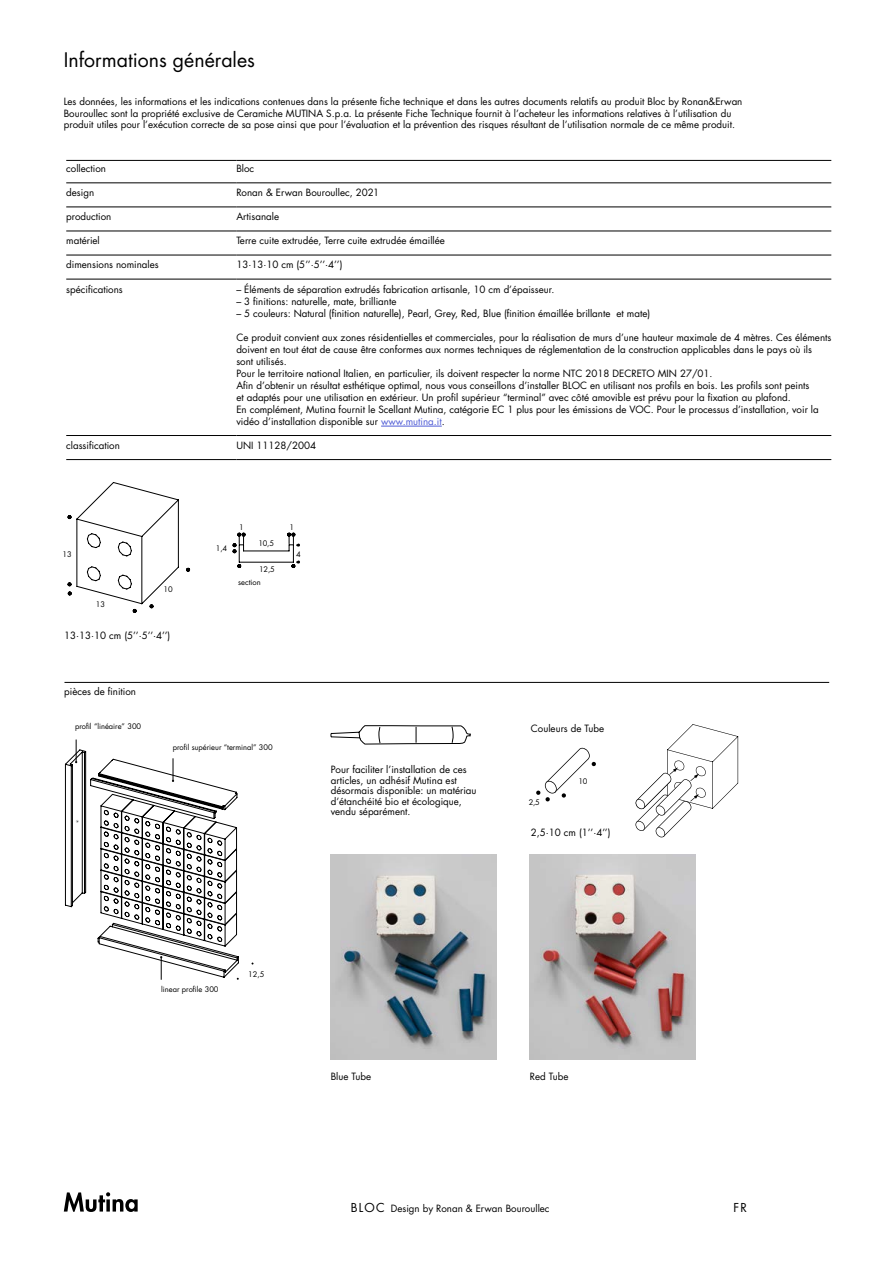
<style>
.page{position:relative;width:893px;height:1263px;background:#fff}
.page>*{position:absolute;margin:0;border:0;box-sizing:border-box;transform-origin:0 0}
.t1{font:19.5px "Futura LT";color:#000}
.t2{font:12px "Futura LT";color:#000}
.t3{font:9.75px/12px "Futura LT";color:#000}
.t4{font:7.5px "Futura LT";color:#000}
.t5{font:7.5px "Futura LT";color:#000}
.s1{color:#4f5cd6}
.s2{font-size:12px}
</style>
<div class="page">
<svg style="left:64px;top:1192px;width:74px;height:20px"></svg>
<img style="left:331px;top:855px;width:165px;height:204px">
<img style="left:530px;top:855px;width:166px;height:204px">
<hr style="left:66px;top:160px;width:170px;height:1px;background:#000">
<hr style="left:66px;top:183px;width:170px;height:1px;background:#000">
<hr style="left:236px;top:160px;width:595px;height:1px;background:#000">
<hr style="left:236px;top:183px;width:595px;height:1px;background:#000">
<hr style="left:66px;top:207px;width:170px;height:1px;background:#000">
<hr style="left:236px;top:207px;width:595px;height:1px;background:#000">
<hr style="left:236px;top:231px;width:595px;height:1px;background:#000">
<hr style="left:66px;top:231px;width:170px;height:1px;background:#000">
<hr style="left:236px;top:255px;width:595px;height:1px;background:#000">
<hr style="left:236px;top:279px;width:595px;height:1px;background:#000">
<hr style="left:236px;top:459px;width:595px;height:1px;background:#000">
<hr style="left:236px;top:435px;width:595px;height:1px;background:#000">
<hr style="left:66px;top:255px;width:170px;height:1px;background:#000">
<hr style="left:66px;top:279px;width:170px;height:1px;background:#000">
<hr style="left:66px;top:459px;width:170px;height:1px;background:#000">
<hr style="left:66px;top:435px;width:170px;height:1px;background:#000">
<hr style="left:381px;top:426px;width:61px;height:1px;background:#4f5cd6">
<svg style="left:68px;top:482px;width:232px;height:131px"></svg>
<svg style="left:330px;top:725px;width:141px;height:19px"></svg>
<svg style="left:536px;top:747px;width:60px;height:54px"></svg>
<svg style="left:635px;top:724px;width:103px;height:114px"></svg>
<hr style="left:64px;top:682px;width:765px;height:1px;background:#000">
<svg style="left:65px;top:739px;width:174px;height:241px"></svg>
<h1 class="t1" style="left:64px;top:47px;width:192px">Informations générales</h1>
<p class="t3" style="left:64px;top:96px;width:680px;line-height:11.2px">Les données, les informations et les indications contenues dans la présente fiche technique et dans les autres documents relatifs au produit Bloc by Ronan&amp;Erwan<br>Bouroullec sont la propriété exclusive de Ceramiche MUTINA S.p.a. La présente Fiche Technique fournit à l’acheteur les informations relatives à l’utilisation du produit utiles pour l’exécution correcte de sa pose ainsi que pour l’évaluation et la prévention des risques résultant de l’utilisation normale de ce même produit.</p>
<p class="t3" style="left:66px;top:163px;width:41px">collection</p>
<p class="t3" style="left:236px;top:163px;width:19px">Bloc</p>
<p class="t3" style="left:66px;top:187px;width:29px">design</p>
<p class="t3" style="left:236px;top:187px;width:144px">Ronan &amp; Erwan Bouroullec, 2021</p>
<p class="t3" style="left:66px;top:211px;width:47px">production</p>
<p class="t3" style="left:236px;top:211px;width:44px">Artisanale</p>
<p class="t3" style="left:66px;top:235px;width:35px">matériel</p>
<p class="t3" style="left:236px;top:235px;width:210px">Terre cuite extrudée, Terre cuite extrudée émaillée</p>
<p class="t3" style="left:66px;top:259px;width:94px">dimensions nominales</p>
<p class="t3" style="left:236px;top:259px;width:108px">13·13·10 cm (5’’·5’’·4’’)</p>
<p class="t3" style="left:66px;top:283px;width:58px">spécifications</p>
<p class="t3" style="left:236px;top:283px;width:320px">– Éléments de séparation extrudés fabrication artisanle, 10 cm d’épaisseur.</p>
<p class="t3" style="left:236px;top:295px;width:162px">– 3 finitions: naturelle, mate, brilliante</p>
<p class="t3" style="left:236px;top:307px;width:415px">– 5 couleurs: Natural (finition naturelle), Pearl, Grey, Red, Blue (finition émaillée brillante et mate)</p>
<p class="t3" style="left:236px;top:331px;width:597px">Ce produit convient aux zones résidentielles et commerciales, pour la réalisation de murs d’une hauteur maximale de 4 mètres. Ces éléments doivent en tout état de cause être conformes aux normes techniques de réglementation de la construction applicables dans le pays où ils<br>sont utilisés.<br>Pour le territoire national Italien, en particulier, ils doivent respecter la norme NTC 2018 DECRETO MIN 27/01.<br>Afin d’obtenir un résultat esthétique optimal, nous vous conseillons d’installer BLOC en utilisant nos profils en bois. Les profils sont peints<br>et adaptés pour une utilisation en extérieur. Un profil supérieur “terminal” avec côté amovible est prévu pour la fixation au plafond.<br>En complément, Mutina fournit le Scellant Mutina, catégorie EC 1 plus pour les émissions de VOC. Pour le processus d’installation, voir la vidéo d’installation disponible sur <span class="s1">www.mutina.it</span>.</p>
<p class="t3" style="left:66px;top:439px;width:55px">classification</p>
<p class="t3" style="left:236px;top:439px;width:81px">UNI 11128/2004</p>
<p class="t4" style="left:63px;top:549px;width:11px">13</p>
<p class="t4" style="left:96px;top:599px;width:11px">13</p>
<p class="t4" style="left:163px;top:584px;width:11px">10</p>
<p class="t3" style="left:64px;top:630px;width:108px">13·13·10 cm (5’’·5’’·4’’)</p>
<p class="t3" style="left:64px;top:685px;width:73px">pièces de finition</p>
<p class="t4" style="left:75px;top:722px;width:68px">profil “linéaire” 300</p>
<p class="t5" style="left:216px;top:544px;width:13px">1,4</p>
<p class="t5" style="left:239px;top:522px;width:6px">1</p>
<p class="t5" style="left:290px;top:522px;width:6px">1</p>
<p class="t5" style="left:258px;top:539px;width:17px">10,5</p>
<p class="t5" style="left:259px;top:564px;width:17px">12,5</p>
<p class="t4" style="left:238px;top:577px;width:24px">section</p>
<p class="t5" style="left:296px;top:549px;width:6px">4</p>
<p class="t4" style="left:173px;top:743px;width:102px">profil supérieur “terminal” 300</p>
<p class="t3" style="left:331px;top:765px;width:147px;line-height:10.5px">Pour faciliter l’installation de ces articles, un adhésif Mutina est désormais disponible: un matériau d’étanchéité bio et écologique, vendu séparément.</p>
<p class="t3" style="left:531px;top:722px;width:75px">Couleurs de Tube</p>
<p class="t4" style="left:529px;top:798px;width:13px">2,5</p>
<p class="t4" style="left:578px;top:776px;width:11px">10</p>
<p class="t3" style="left:531px;top:827px;width:81px">2,5·10 cm (1’’·4’’)</p>
<p class="t4" style="left:161px;top:985px;width:59px">linear profile 300</p>
<p class="t4" style="left:248px;top:970px;width:18px">12,5</p>
<p class="t3" style="left:331px;top:1070px;width:42px">Blue Tube</p>
<p class="t3" style="left:530px;top:1070px;width:40px">Red Tube</p>
<p class="t3" style="left:351px;top:1202px;width:200px"><span class="s2">BLOC</span> Design by Ronan &amp; Erwan Bouroullec</p>
<p class="t2" style="left:733px;top:1200px;width:15px">FR</p>
</div>
